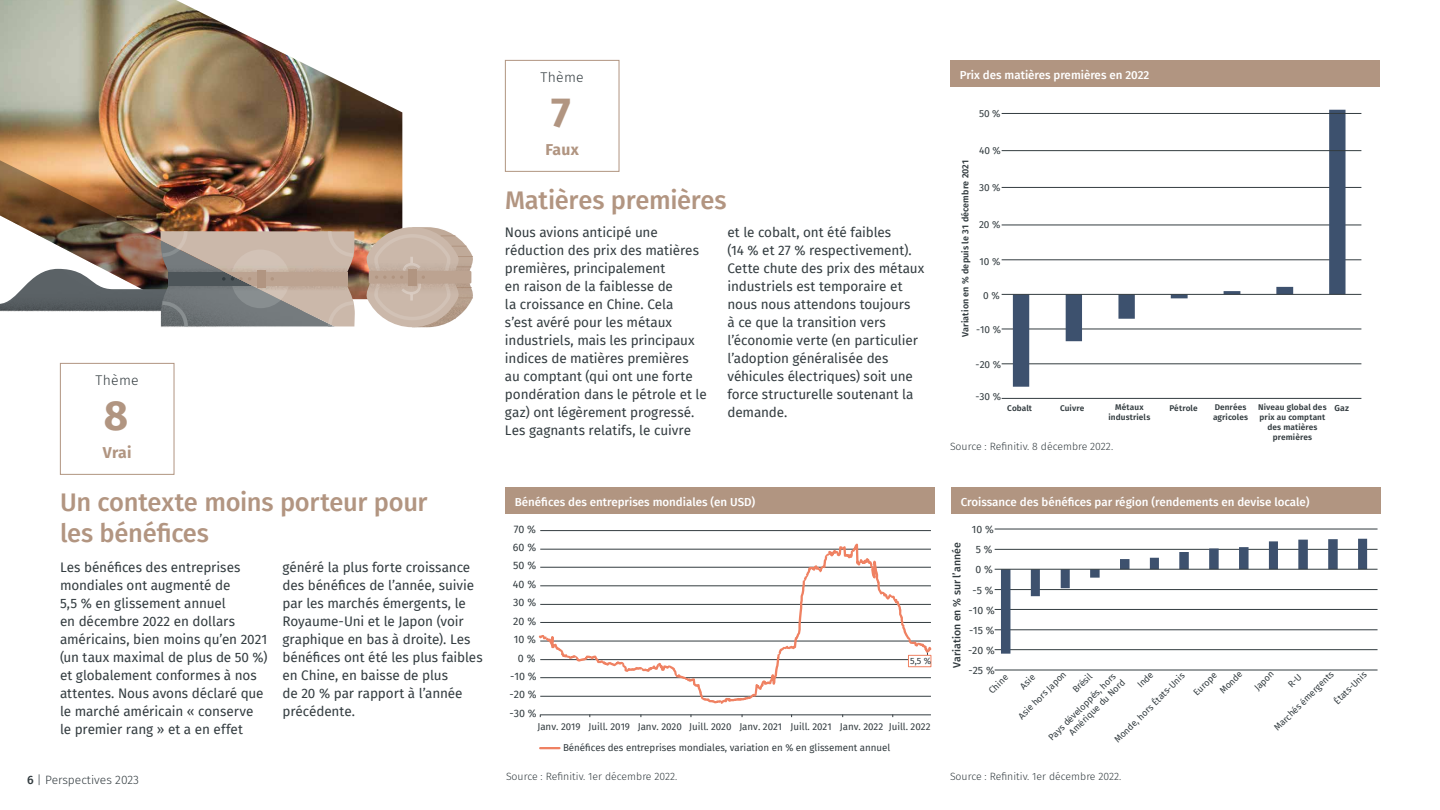
<style>
.page{position:relative;width:1440px;height:810px;background:#fff}
.page>*{position:absolute;margin:0;border:0;box-sizing:border-box;transform-origin:0 0}
.t1{font:700 41.92px "Fira Sans";color:#b19581}
.t2{font:500 25.5px/30.6px "Fira Sans";letter-spacing:-.01em;color:#b29581}
.t3{font:700 15.75px "Fira Sans";letter-spacing:.015em;color:#b19581}
.t4{font:300 13.95px "Fira Sans";letter-spacing:.02em;color:#333c40}
.t5{font:13.5px/18px "Fira Sans";letter-spacing:-.01em;color:#333c40}
.t6{font:300 12px "Fira Sans";color:#333c40}
.t7{font:500 11.55px "Fira Sans";color:#fff}
.t8{font:10.65px "Fira Sans";color:#333c40}
.t9{font:300 10.5px "Fira Sans";color:#333c40}
.t10{font:10.5px "Fira Sans";color:#333c40}
.t11{font:500 10.5px "Fira Sans";color:#333c40}
.t12{font:10.05px "Fira Sans";color:#333c40}
.t13{font:9.75px/20.4px "Fira Sans";color:#333c40}
.t14{font:9px/19.6px "Fira Sans";color:#333c40}
.t15{font:600 9px "Fira Sans";letter-spacing:.005em;color:#333c40}
.t16{font:600 8.62px "Fira Sans";color:#333c40}
.t17{font:600 8.25px/10.1px "Fira Sans";letter-spacing:.01em;color:#333c40;text-align:center}
.s1{font-weight:500}
</style>
<div class="page">
<img style="left:0;top:0;width:402px;height:225px">
<img style="left:0;top:154px;width:298px;height:71px">
<img style="left:150px;top:221px;width:216px;height:4px">
<svg style="left:0;top:225px;width:473px;height:103px"></svg>
<div style="left:60px;top:363px;width:114px;height:112px;background:#fff;border:1px solid #b19581"></div>
<div style="left:505px;top:60px;width:114px;height:112px;background:#fff;border:1px solid #b19581"></div>
<hr style="left:1002px;top:398px;width:359px;height:1px;background:#333c40">
<hr style="left:1002px;top:364px;width:359px;height:1px;background:#333c40">
<hr style="left:1002px;top:329px;width:359px;height:1px;background:#333c40">
<hr style="left:1002px;top:260px;width:359px;height:1px;background:#333c40">
<hr style="left:1002px;top:187px;width:359px;height:1px;background:#333c40">
<hr style="left:1002px;top:225px;width:359px;height:1px;background:#333c40">
<svg style="left:1013px;top:110px;width:333px;height:277px"></svg>
<hr style="left:1002px;top:294px;width:359px;height:1px;background:#333c40">
<hr style="left:1002px;top:151px;width:359px;height:1px;background:#333c40">
<hr style="left:1002px;top:113px;width:359px;height:1px;background:#333c40">
<div style="left:950px;top:60px;width:430px;height:27px;background:#b19581"></div>
<hr style="left:995px;top:670px;width:383px;height:1px;background:#333c40">
<hr style="left:995px;top:650px;width:383px;height:1px;background:#333c40">
<hr style="left:995px;top:630px;width:383px;height:1px;background:#333c40">
<hr style="left:995px;top:609px;width:383px;height:1px;background:#333c40">
<hr style="left:995px;top:589px;width:383px;height:1px;background:#333c40">
<hr style="left:995px;top:549px;width:383px;height:1px;background:#333c40">
<hr style="left:995px;top:529px;width:383px;height:1px;background:#333c40">
<svg style="left:1001px;top:539px;width:366px;height:115px"></svg>
<hr style="left:995px;top:569px;width:383px;height:1px;background:#333c40">
<div style="left:951px;top:488px;width:430px;height:26px;background:#b19581"></div>
<div style="left:505px;top:488px;width:430px;height:26px;background:#b19581"></div>
<hr style="left:540px;top:715px;width:391px;height:1px;background:#333c40">
<hr style="left:540px;top:530px;width:391px;height:1px;background:#333c40">
<svg style="left:539px;top:543px;width:393px;height:161px"></svg>
<svg style="left:540px;top:747px;width:19px;height:2px"></svg>
<div style="left:908px;top:655px;width:23px;height:12px;background:#fff"></div>
<div style="left:908px;top:655px;width:23px;height:12px;border:1px solid #ef8162"></div>
<p class="t4" style="left:541px;top:67px;width:45px">Thème</p>
<p class="t7" style="left:960px;top:66px;width:191px">Prix des matières premières en 2022</p>
<h1 class="t1" style="left:551px;top:77px;width:21px">7</h1>
<p class="t12" style="left:979px;top:106px;width:23px">50 %</p>
<p class="t3" style="left:546px;top:136px;width:35px">Faux</p>
<p class="t12" style="left:979px;top:143px;width:23px">40 %</p>
<p class="t4" style="left:96px;top:370px;width:45px">Thème</p>
<h1 class="t1" style="left:104px;top:380px;width:26px">8</h1>
<p class="t3" style="left:103px;top:439px;width:30px">Vrai</p>
<h2 class="t2" style="left:505px;top:184px;width:223px">Matières premières</h2>
<p class="t5" style="left:505px;top:223px;width:203px">Nous avions anticipé une réduction des prix des matières premières, principalement<br>en raison de la faiblesse de<br>la croissance en Chine. Cela<br>s’est avéré pour les métaux industriels, mais les principaux indices de matières premières au comptant (qui ont une forte pondération dans le pétrole et le gaz) ont légèrement progressé.<br>Les gagnants relatifs, le cuivre</p>
<p class="t5" style="left:727px;top:223px;width:198px">et le cobalt, ont été faibles<br>(14 % et 27 % respectivement).<br>Cette chute des prix des métaux industriels est temporaire et nous nous attendons toujours<br>à ce que la transition vers l’économie verte (en particulier l’adoption généralisée des véhicules électriques) soit une force structurelle soutenant la demande.</p>
<p class="t15" style="left:959px;top:337px;width:178px;rotate:-90deg">Variation en % depuis le 31 décembre 2021</p>
<p class="t12" style="left:979px;top:180px;width:23px">30 %</p>
<p class="t12" style="left:979px;top:217px;width:23px">20 %</p>
<p class="t12" style="left:980px;top:254px;width:22px">10 %</p>
<p class="t12" style="left:983px;top:288px;width:18px">0 %</p>
<p class="t12" style="left:976px;top:322px;width:26px">-10 %</p>
<p class="t12" style="left:976px;top:357px;width:27px">-20 %</p>
<p class="t12" style="left:976px;top:389px;width:27px">-30 %</p>
<p class="t17" style="left:1060px;top:403px;width:26px">Cuivre</p>
<p class="t17" style="left:1109px;top:402px;width:43px">Métaux industriels</p>
<p class="t17" style="left:1213px;top:402px;width:37px;text-align:left">Denrées agricoles</p>
<p class="t17" style="left:1258px;top:402px;width:70px">Niveau global des prix au comptant des matières premières</p>
<p class="t17" style="left:1169px;top:403px;width:30px">Pétrole</p>
<p class="t16" style="left:1335px;top:402px;width:16px">Gaz</p>
<p class="t17" style="left:1007px;top:403px;width:26px">Cobalt</p>
<p class="t9" style="left:950px;top:439px;width:165px">Source : Refinitiv. 8 décembre 2022.</p>
<h2 class="t2" style="left:60px;top:486px;width:369px">Un contexte moins porteur pour les bénéfices</h2>
<p class="t5" style="left:60px;top:558px;width:209px">Les bénéfices des entreprises mondiales ont augmenté de<br>5,5 % en glissement annuel<br>en décembre 2022 en dollars américains, bien moins qu’en 2021 (un taux maximal de plus de 50 %) et globalement conformes à nos attentes. Nous avons déclaré que le marché américain « conserve le premier rang » et a en effet</p>
<p class="t5" style="left:282px;top:558px;width:202px">généré la plus forte croissance des bénéfices de l’année, suivie par les marchés émergents, le<br>Royaume-Uni et le Japon (voir graphique en bas à droite). Les bénéfices ont été les plus faibles en Chine, en baisse de plus<br>de 20 % par rapport à l’année précédente.</p>
<p class="t7" style="left:515px;top:493px;width:242px">Bénéfices des entreprises mondiales (en USD)</p>
<p class="t8" style="left:514px;top:521px;width:24px">70 %</p>
<p class="t8" style="left:513px;top:539px;width:25px">60 %</p>
<p class="t8" style="left:513px;top:558px;width:24px">50 %</p>
<p class="t8" style="left:513px;top:576px;width:25px">40 %</p>
<p class="t8" style="left:513px;top:595px;width:24px">30 %</p>
<p class="t8" style="left:513px;top:613px;width:24px">20 %</p>
<p class="t8" style="left:514px;top:631px;width:24px">10 %</p>
<p class="t8" style="left:518px;top:650px;width:19px">0 %</p>
<p class="t8" style="left:510px;top:669px;width:28px">-10 %</p>
<p class="t8" style="left:510px;top:687px;width:29px">-20 %</p>
<p class="t8" style="left:510px;top:705px;width:29px">-30 %</p>
<p class="t14" style="left:910px;top:651px;width:22px">5,5 %</p>
<p class="t13" style="left:563px;top:716px;width:369px;text-indent:-26px">Janv. 2019 Juill. 2019 Janv. 2020 Juill. 2020 Janv. 2021 Juill. 2021 Janv. 2022 Juill. 2022<br>Bénéfices des entreprises mondiales, variation en % en glissement annuel</p>
<p class="t7" style="left:961px;top:493px;width:350px">Croissance des bénéfices par région (rendements en devise locale)</p>
<p class="t10" style="left:972px;top:521px;width:23px">10 %</p>
<p class="t11" style="left:948px;top:668px;width:127px;rotate:-90deg">Variation en % sur l’année</p>
<p class="t10" style="left:976px;top:542px;width:18px">5 %</p>
<p class="t10" style="left:975px;top:562px;width:19px">0 %</p>
<p class="t10" style="left:973px;top:582px;width:22px">-5 %</p>
<p class="t10" style="left:969px;top:602px;width:28px">-10 %</p>
<p class="t10" style="left:969px;top:622px;width:27px">-15 %</p>
<p class="t10" style="left:968px;top:642px;width:28px">-20 %</p>
<p class="t10" style="left:969px;top:662px;width:28px">-25 %</p>
<p class="t14" style="left:1109px;top:734px;width:96px;rotate:-45deg">Monde, hors États-Unis</p>
<p class="t14" style="left:1203px;top:674px;width:29px;line-height:17.3px;text-indent:-20px;rotate:-45deg">Europe<br>Monde</p>
<p class="t14" style="left:1249px;top:682px;width:25px;rotate:-45deg">Japon</p>
<p class="t14" style="left:1269px;top:722px;width:81px;rotate:-45deg">Marchés émergents</p>
<p class="t14" style="left:1328px;top:695px;width:44px;rotate:-45deg">États-Unis</p>
<p class="t14" style="left:1053px;top:670px;width:25px;text-indent:-57px;rotate:-45deg">Asie hors Japon<br>Brésil</p>
<p class="t14" style="left:1046px;top:735px;width:95px;line-height:10.8px;text-align:right;rotate:-45deg">Pays développés, hors<br>Amérique du Nord</p>
<p class="t14" style="left:1132px;top:679px;width:20px;rotate:-45deg">Inde</p>
<p class="t14" style="left:983px;top:685px;width:25px;rotate:-45deg">Chine</p>
<p class="t14" style="left:1015px;top:680px;width:18px;rotate:-45deg">Asie</p>
<p class="t6" style="left:27px;top:771px;width:113px"><span class="s1">6</span> | Perspectives 2023</p>
<p class="t9" style="left:506px;top:769px;width:173px">Source : Refinitiv. 1er décembre 2022.</p>
<p class="t9" style="left:950px;top:769px;width:173px">Source : Refinitiv. 1er décembre 2022.</p>
</div>
